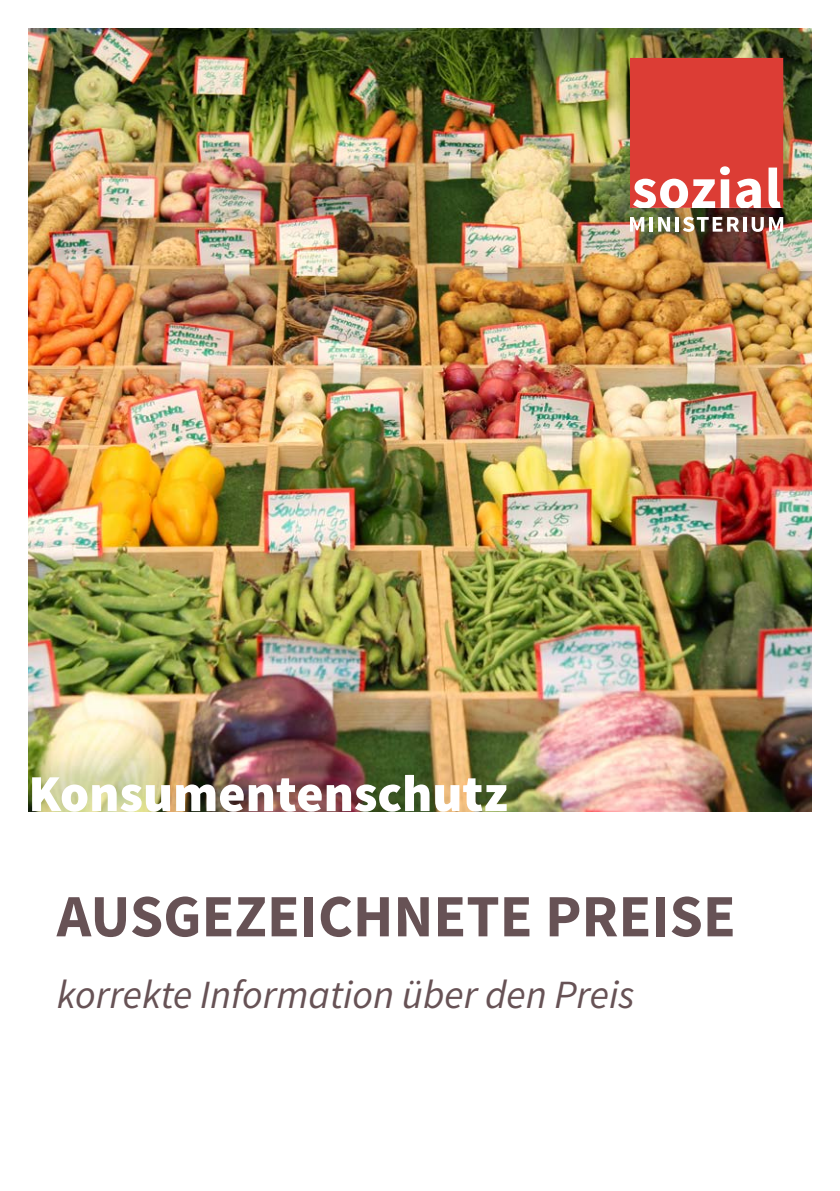
<style>
.page{position:relative;width:840px;height:1191px;background:#fff}
.page>*{position:absolute;margin:0;border:0;box-sizing:border-box;transform-origin:0 0}
.Titel{font:700 60px "Source Sans Pro";color:#675255}
.t1{font:900 52px "Source Sans Pro";color:#fff}
.Untertitel{font:italic 40px "Source Sans Pro";color:#675255}
</style>
<div class="page">
<img style="left:28px;top:28px;width:783px;height:783px">
<svg style="left:629px;top:58px;width:153px;height:150px;background:#de524b"></svg>
<svg style="left:742px;top:217px;width:4px;height:15px"></svg>
<svg style="left:682px;top:217px;width:56px;height:15px"></svg>
<hr style="left:675px;top:217px;width:3px;height:15px;background:#fff">
<svg style="left:657px;top:217px;width:12px;height:15px"></svg>
<hr style="left:649px;top:217px;width:3px;height:15px;background:#fff">
<svg style="left:629px;top:217px;width:15px;height:15px"></svg>
<svg style="left:751px;top:217px;width:31px;height:15px"></svg>
<h2 class="t1" style="left:28px;top:760px;width:481px">Konsumentenschutz</h2>
<p class="Titel" style="left:57px;top:878px;width:680px">AUSGEZEICHNETE PREISE</p>
<p class="Untertitel" style="left:57px;top:970px;width:579px">korrekte Information über den Preis</p>
</div>
